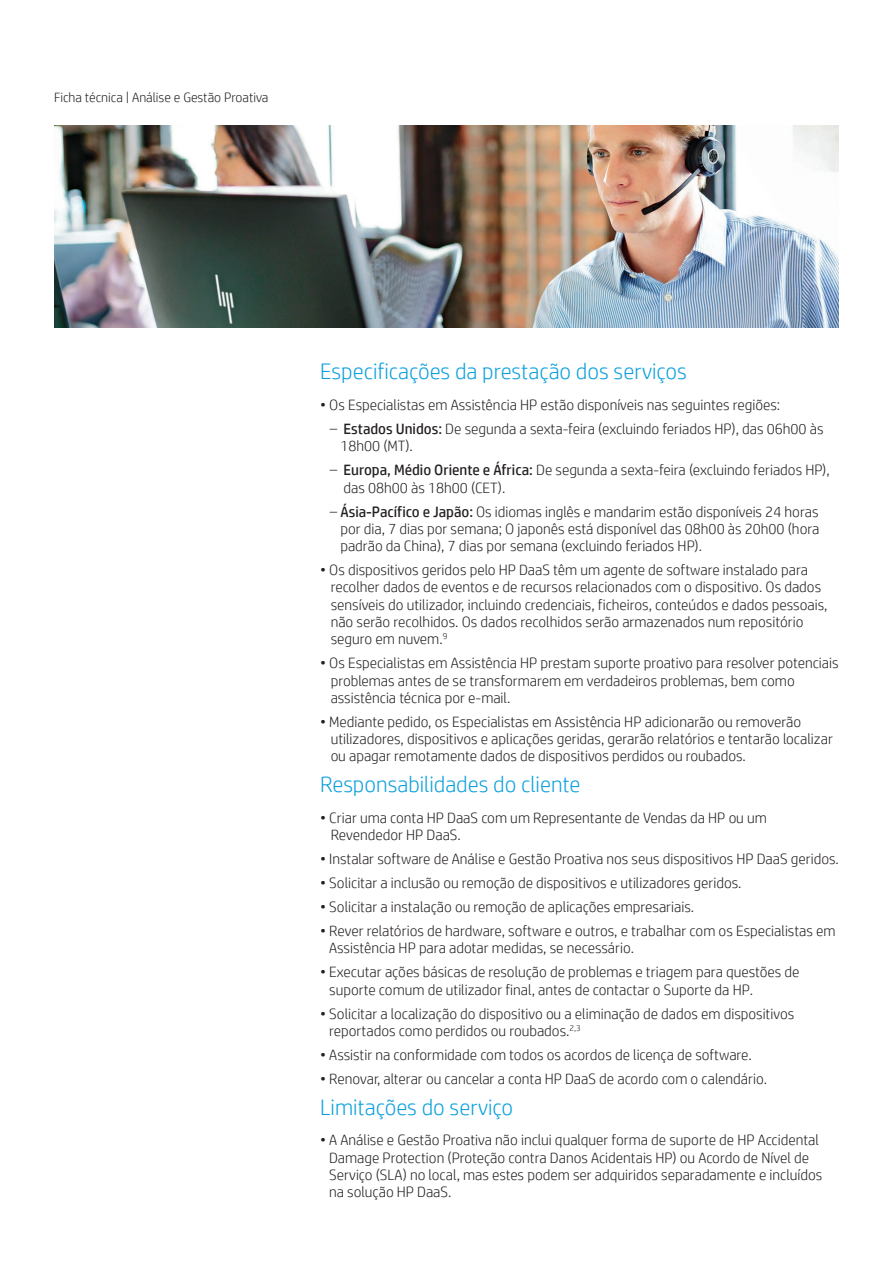
<style>
.page{position:relative;width:893px;height:1263px;background:#fff}
.page>*{position:absolute;margin:0;border:0;box-sizing:border-box;transform-origin:0 0}
.t1{font:300 22.5px "HP Simplified";color:#0ca0dd}
.t2{font:300 15px/17.2px "HP Simplified";color:#231f20}
.t3{font:300 13.5px "HP Simplified";color:#231f20}
.s1{font-weight:400}
</style>
<div class="page">
<img style="left:54px;top:126px;width:785px;height:201px">
<p class="t3" style="left:54px;top:89px;width:216px">Ficha técnica | Análise e Gestão Proativa</p>
<h1 class="t1" style="left:320px;top:357px;width:368px">Especificações da prestação dos serviços</h1>
<p class="t2" style="left:320px;top:396px;width:462px">• Os Especialistas em Assistência HP estão disponíveis nas seguintes regiões:</p>
<p class="t2" style="left:340px;top:420px;width:485px;text-indent:-10px">– <span class="s1">Estados Unidos:</span> De segunda a sexta-feira (excluindo feriados HP), das 06h00 às<br>18h00 (MT).</p>
<p class="t2" style="left:344px;top:461px;width:488px;text-indent:-14px">– <span class="s1">Europa, Médio Oriente e África:</span> De segunda a sexta-feira (excluindo feriados HP), das 08h00 às 18h00 (CET).</p>
<p class="t2" style="left:340px;top:502px;width:481px;text-align:justify;text-indent:-10px">– <span class="s1">Ásia-Pacífico e Japão:</span> Os idiomas inglês e mandarim estão disponíveis 24 horas por dia, 7 dias por semana; O japonês está disponível das 08h00 às 20h00 (hora padrão da China), 7 dias por semana (excluindo feriados HP).</p>
<p class="t2" style="left:331px;top:561px;width:498px;text-indent:-10px">• Os dispositivos geridos pelo HP DaaS têm um agente de software instalado para recolher dados de eventos e de recursos relacionados com o dispositivo. Os dados sensíveis do utilizador, incluindo credenciais, ficheiros, conteúdos e dados pessoais, não serão recolhidos. Os dados recolhidos serão armazenados num repositório seguro em nuvem.<sup>9</sup></p>
<p class="t2" style="left:331px;top:654px;width:509px;text-indent:-10px">• Os Especialistas em Assistência HP prestam suporte proativo para resolver potenciais problemas antes de se transformarem em verdadeiros problemas, bem como assistência técnica por e-mail.</p>
<p class="t2" style="left:331px;top:712px;width:504px;text-indent:-10px">• Mediante pedido, os Especialistas em Assistência HP adicionarão ou removerão utilizadores, dispositivos e aplicações geridas, gerarão relatórios e tentarão localizar ou apagar remotamente dados de dispositivos perdidos ou roubados.</p>
<h1 class="t1" style="left:320px;top:769px;width:262px">Responsabilidades do cliente</h1>
<p class="t2" style="left:331px;top:808px;width:438px;text-indent:-10px">• Criar uma conta HP DaaS com um Representante de Vendas da HP ou um<br>Revendedor HP DaaS.</p>
<p class="t2" style="left:320px;top:850px;width:520px">• Instalar software de Análise e Gestão Proativa nos seus dispositivos HP DaaS geridos.</p>
<p class="t2" style="left:320px;top:874px;width:423px">• Solicitar a inclusão ou remoção de dispositivos e utilizadores geridos.</p>
<p class="t2" style="left:320px;top:898px;width:376px">• Solicitar a instalação ou remoção de aplicações empresariais.</p>
<p class="t2" style="left:329px;top:922px;width:508px;text-indent:-9px">• Rever relatórios de hardware, software e outros, e trabalhar com os Especialistas em<br>Assistência HP para adotar medidas, se necessário.</p>
<p class="t2" style="left:329px;top:963px;width:472px;text-indent:-9px">• Executar ações básicas de resolução de problemas e triagem para questões de suporte comum de utilizador final, antes de contactar o Suporte da HP.</p>
<p class="t2" style="left:329px;top:1004px;width:467px;text-indent:-9px">• Solicitar a localização do dispositivo ou a eliminação de dados em dispositivos reportados como perdidos ou roubados.<sup>2,3</sup></p>
<p class="t2" style="left:320px;top:1045px;width:433px">• Assistir na conformidade com todos os acordos de licença de software.</p>
<p class="t2" style="left:320px;top:1069px;width:448px">• Renovar, alterar ou cancelar a conta HP DaaS de acordo com o calendário.</p>
<h1 class="t1" style="left:320px;top:1092px;width:195px">Limitações do serviço</h1>
<p class="t2" style="left:329px;top:1131px;width:495px;text-indent:-9px">• A Análise e Gestão Proativa não inclui qualquer forma de suporte de HP Accidental Damage Protection (Proteção contra Danos Acidentais HP) ou Acordo de Nível de Serviço (SLA) no local, mas estes podem ser adquiridos separadamente e incluídos na solução HP DaaS.</p>
</div>
